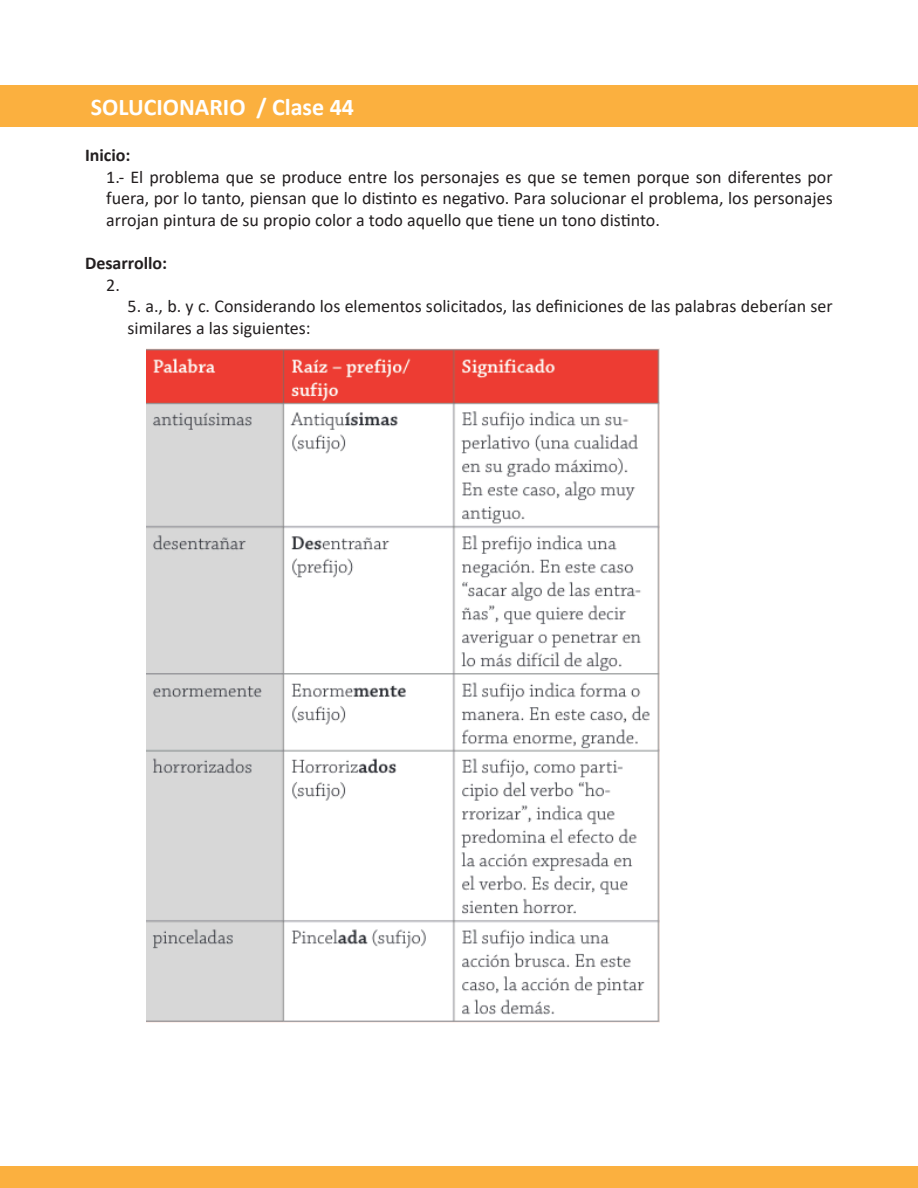
<style>
.page{position:relative;width:918px;height:1188px;background:#fff}
.page>*{position:absolute;margin:0;border:0;box-sizing:border-box;transform-origin:0 0}
.t1{font:700 24px "Calibri";color:#fff}
.t2{font:18px/21.6px "Calibri";color:#231f20;text-align:justify}
.t3{font:700 18px "Calibri";color:#231f20}
</style>
<div class="page">
<svg style="left:0;top:1167px;width:1px;height:21px"></svg>
<div style="left:1px;top:1167px;width:917px;height:21px;background:#fbb03f"></div>
<div style="left:0;top:86px;width:918px;height:41px;background:#fbb03f"></div>
<img style="left:146px;top:349px;width:513px;height:674px">
<p class="t1" style="left:91px;top:90px;width:265px">SOLUCIONARIO / Clase 44</p>
<p class="t3" style="left:85px;top:143px;width:47px">Inicio:</p>
<p class="t2" style="left:106px;top:166px;width:728px">1.- El problema que se produce entre los personajes es que se temen porque son diferentes por fuera, por lo tanto, piensan que lo distinto es negativo. Para solucionar el problema, los personajes arrojan pintura de su propio color a todo aquello que tiene un tono distinto.</p>
<p class="t3" style="left:85px;top:251px;width:84px">Desarrollo:</p>
<p class="t2" style="left:106px;top:274px;width:15px">2.</p>
<p class="t2" style="left:128px;top:295px;width:707px">5. a., b. y c. Considerando los elementos solicitados, las definiciones de las palabras deberían ser similares a las siguientes:</p>
</div>
